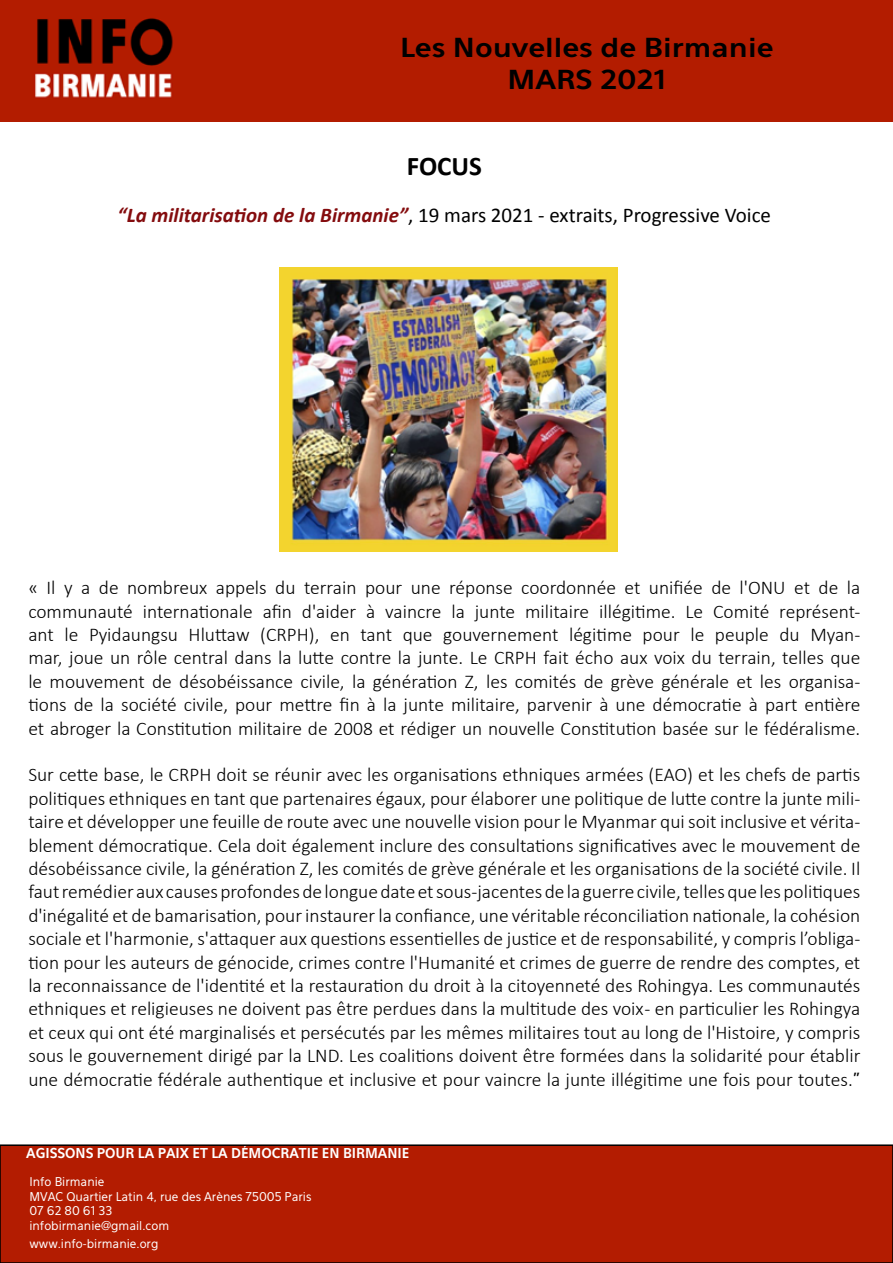
<style>
.page{position:relative;width:893px;height:1263px;background:#fff}
.page>*{position:absolute;margin:0;border:0;box-sizing:border-box;transform-origin:0 0}
.t1{font:700 27px "Calibri";color:#000}
.t2{font:700 25.95px/32.4px "Eau Sans";color:#000;text-align:center;scale:1.14 1}
.t3{font:21px "Calibri";color:#000}
.t4{font:300 19.5px/23.4px "Calibri";color:#000;text-align:justify}
.t5{font:700 13.5px "Eau Sans";color:#fff}
.t6{font:12px/14.4px "Eau Sans";color:#fff}
.s1{font-weight:700;font-style:italic;color:#840c0e}
.s2{font-family:"Eau Sans";font-weight:400;font-size:18px}
</style>
<div class="page">
<div style="left:0;top:1145px;width:893px;height:118px;background:#b31c01"></div>
<div style="left:0;top:1144px;width:893px;height:119px;border:2px solid #000"></div>
<div style="left:0;top:0;width:893px;height:122px;background:#b31c00"></div>
<img style="left:279px;top:268px;width:339px;height:284px">
<h2 class="t2" style="left:400px;top:31px;width:329px">Les Nouvelles de Birmanie<br>MARS 2021</h2>
<h1 class="t1" style="left:407px;top:147px;width:77px">FOCUS</h1>
<p class="t3" style="left:118px;top:200px;width:655px"><span class="s1">“La militarisation de la Birmanie”</span>, 19 mars 2021 - extraits, Progressive Voice</p>
<p class="t4" style="left:28px;top:576px;width:833px">« Il y a de nombreux appels du terrain pour une réponse coordonnée et unifiée de l'ONU et de la communauté internationale afin d'aider à vaincre la junte militaire illégitime. Le Comité représent&shy;ant le Pyidaungsu Hluttaw (CRPH), en tant que gouvernement légitime pour le peuple du Myan&shy;mar, joue un rôle central dans la lutte contre la junte. Le CRPH fait écho aux voix du terrain, telles que le mouvement de désobéissance civile, la génération Z, les comités de grève générale et les organisa&shy;tions de la société civile, pour mettre fin à la junte militaire, parvenir à une démocratie à part entière et abroger la Constitution militaire de 2008 et rédiger un nouvelle Constitution basée sur le fédéralisme.</p>
<p class="t4" style="left:28px;top:763px;width:834px">Sur cette base, le CRPH doit se réunir avec les organisations ethniques armées (EAO) et les chefs de partis politiques ethniques en tant que partenaires égaux, pour élaborer une politique de lutte contre la junte mili&shy;taire et développer une feuille de route avec une nouvelle vision pour le Myanmar qui soit inclusive et vérita&shy;blement démocratique. Cela doit également inclure des consultations significatives avec le mouvement de désobéissance civile, la génération Z, les comités de grève générale et les organisations de la société civile. Il faut remédier aux causes profondes de longue date et sous-jacentes de la guerre civile, telles que les politiques d'inégalité et de bamarisation, pour instaurer la confiance, une véritable réconciliation nationale, la cohésion sociale et l'harmonie, s'attaquer aux questions essentielles de justice et de responsabilité, y compris l’obliga&shy;tion pour les auteurs de génocide, crimes contre l'Humanité et crimes de guerre de rendre des comptes, et la reconnaissance de l'identité et la restauration du droit à la citoyenneté des Rohingya. Les communautés ethniques et religieuses ne doivent pas être perdues dans la multitude des voix - en particulier les Rohingya et ceux qui ont été marginalisés et persécutés par les mêmes militaires tout au long de l'Histoire, y compris sous le gouvernement dirigé par la LND. Les coalitions doivent être formées dans la solidarité pour établir une démocratie fédérale authentique et inclusive et pour vaincre la junte illégitime une fois pour toutes.<span class="s2">”</span></p>
<p class="t5" style="left:26px;top:1145px;width:385px">AGISSONS POUR LA PAIX ET LA DÉMOCRATIE EN BIRMANIE</p>
<p class="t6" style="left:29px;top:1175px;width:284px">Info Birmanie<br>MVAC Quartier Latin 4, rue des Arènes 75005 Paris<br>07 62 80 61 33<br>infobirmanie@gmail.com</p>
<p class="t6" style="left:29px;top:1236px;width:131px">www.info-birmanie.org</p>
</div>
